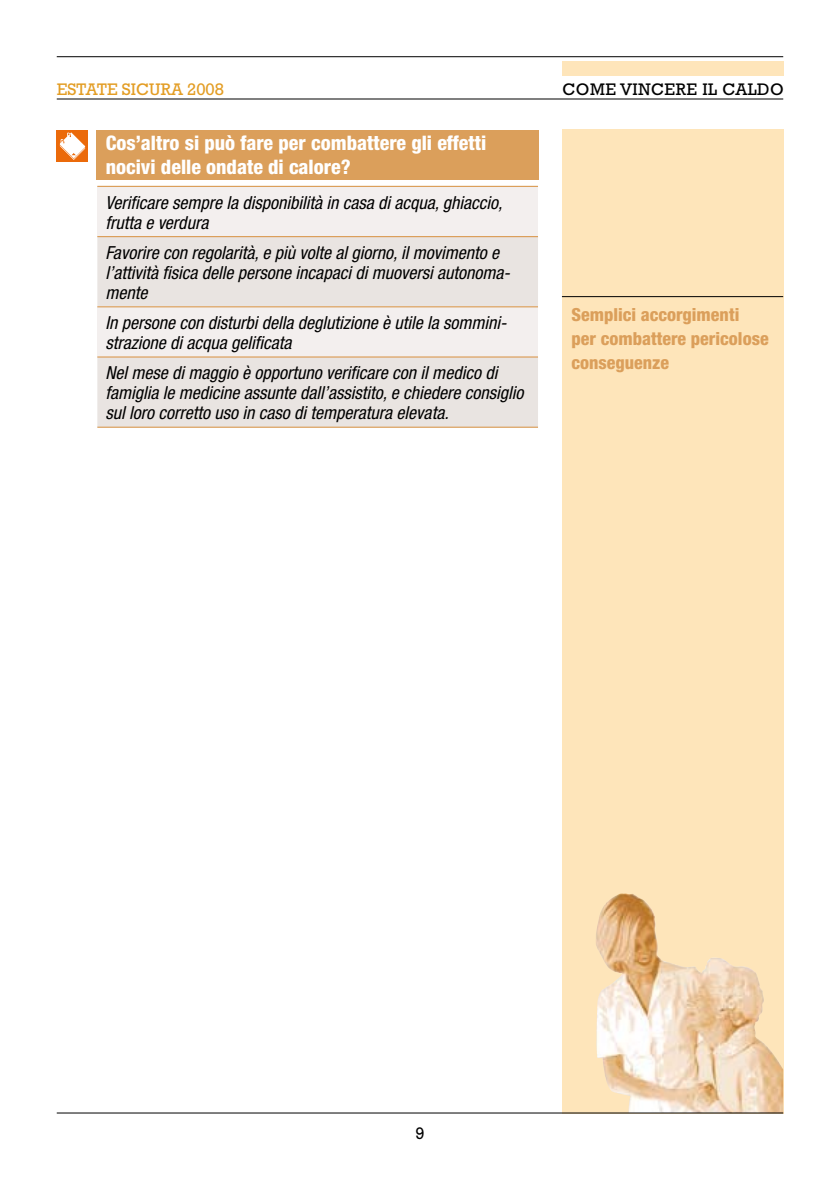
<style>
.page{position:relative;width:840px;height:1191px;background:#fff}
.page>*{position:absolute;margin:0;border:0;box-sizing:border-box;transform-origin:0 0}
.t1{font:800 condensed 20px/24px "Helvetica Neue";color:#fff}
.t2{font:italic condensed 18px/20px "Helvetica Neue";color:#000}
.t3{font:800 condensed 18px/24px "Helvetica Neue";color:#db9f5b}
.t4{font:17px "Rockwell";letter-spacing:.03em;color:#000}
.t5{font:17px "Rockwell";color:#e39d24}
</style>
<div class="page">
<div style="left:561px;top:129px;width:221px;height:984px;background:#fee5ba"></div>
<img style="left:596px;top:893px;width:186px;height:219px">
<hr style="left:57px;top:56px;width:725px;height:1px;background:#000">
<hr style="left:57px;top:99px;width:725px;height:1px;background:#000">
<div style="left:561px;top:62px;width:221px;height:14px;background:#fee5ba"></div>
<hr style="left:57px;top:1112px;width:725px;height:1px;background:#000">
<hr style="left:561px;top:296px;width:221px;height:1px;background:#000">
<div style="left:97px;top:186px;width:440px;height:51px;background:#f3efee"></div>
<div style="left:97px;top:237px;width:440px;height:189px;background:#e9e4e1"></div>
<div style="left:97px;top:307px;width:440px;height:50px;background:#f3efee"></div>
<hr style="left:97px;top:306px;width:440px;height:1px;background:#db9f5b">
<hr style="left:97px;top:356px;width:440px;height:1px;background:#db9f5b">
<hr style="left:97px;top:426px;width:440px;height:2px;background:#db9f5b">
<hr style="left:97px;top:186px;width:440px;height:1px;background:#db9f5b">
<hr style="left:97px;top:236px;width:440px;height:1px;background:#db9f5b">
<div style="left:97px;top:130px;width:442px;height:50px;background:#db9f5b"></div>
<div style="left:57px;top:130px;width:31px;height:32px;background:#eb6a0a"></div>
<svg style="left:60px;top:132px;width:25px;height:28px"></svg>
<p class="t5" style="left:57px;top:79px;width:169px">ESTATE SICURA 2008</p>
<p class="t4" style="left:562px;top:79px;width:223px">COME VINCERE IL CALDO</p>
<p class="t1" style="left:106px;top:131px;width:382px">Cos’altro si può fare per combattere gli effetti nocivi delle ondate di calore?</p>
<p class="t2" style="left:105px;top:192px;width:398px">Verificare sempre la disponibilità in casa di acqua, ghiaccio, frutta e verdura</p>
<p class="t2" style="left:105px;top:242px;width:406px">Favorire con regolarità, e più volte al giorno, il movimento e l’attività fisica delle persone incapaci di muoversi autonoma&shy;mente</p>
<p class="t2" style="left:105px;top:312px;width:403px">In persone con disturbi della deglutizione è utile la sommini&shy;strazione di acqua gelificata</p>
<p class="t2" style="left:105px;top:363px;width:419px">Nel mese di maggio è opportuno verificare con il medico di famiglia le medicine assunte dall’assistito, e chiedere consiglio sul loro corretto uso in caso di temperatura elevata.</p>
<p class="t3" style="left:571px;top:302px;width:199px">Semplici accorgimenti<br>per combattere pericolose conseguenze</p>
<p class="t4" style="left:415px;top:1122px;width:11px">9</p>
</div>
